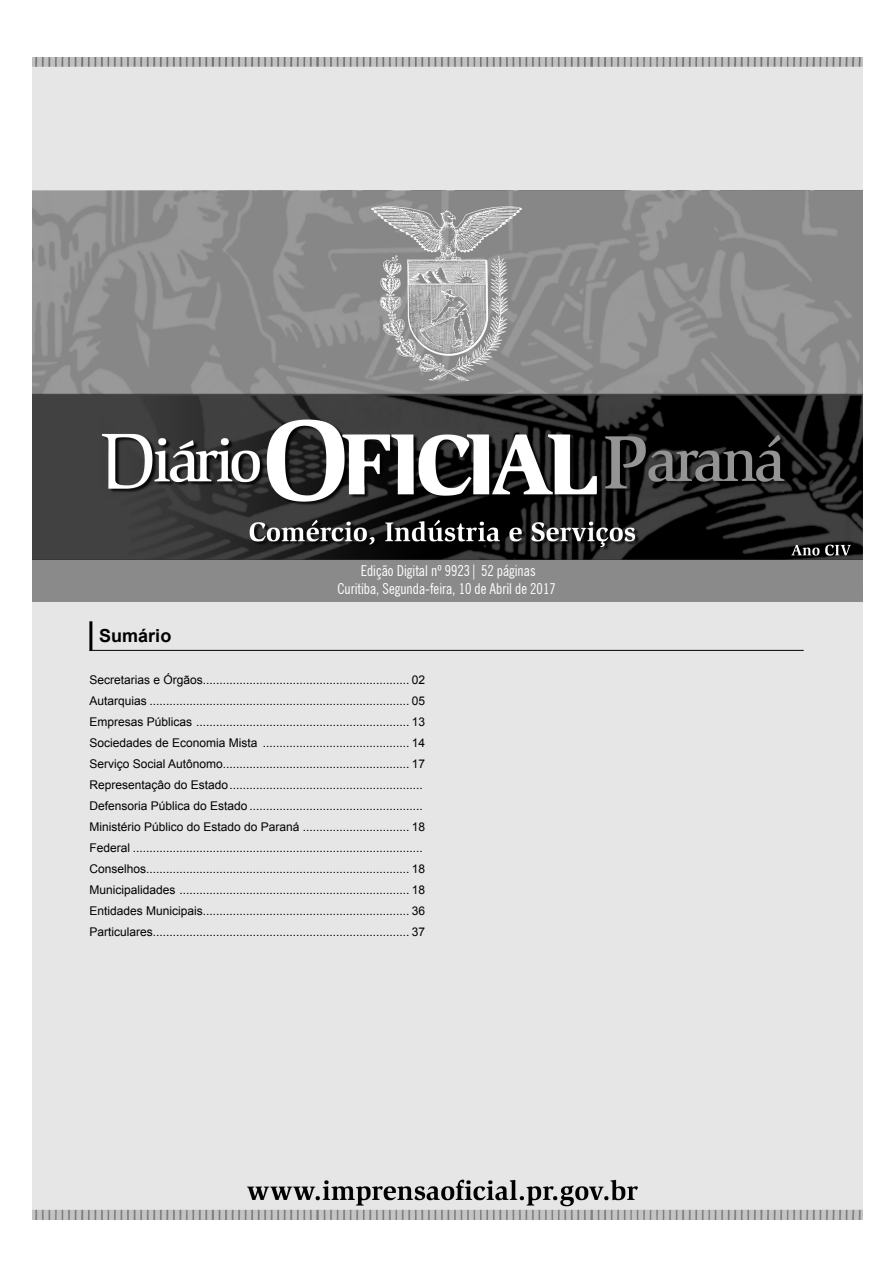
<style>
.page{position:relative;width:893px;height:1263px;background:#fff}
.page>*{position:absolute;margin:0;border:0;box-sizing:border-box;transform-origin:0 0}
.t1{font:700 18px "Arial";color:#000}
.t2{font:condensed 15px "News Gothic BT";color:#fff}
.Indice-A{font:12px "Arial";color:#000}
</style>
<div class="page">
<img style="left:33px;top:57px;width:830px;height:1163px">
<hr style="left:89px;top:650px;width:715px;height:1px;background:#000">
<hr style="left:89px;top:621px;width:3px;height:29px;background:#000">
<p class="t1" style="left:99px;top:623px;width:74px">Sumário</p>
<p class="t2" style="left:361px;top:562px;width:176px">Edição Digital nº 9923| 52 páginas</p>
<p class="t2" style="left:338px;top:580px;width:220px">Curitiba, Segunda-feira, 10 de Abril de 2017</p>
<p class="Indice-A" style="left:89px;top:672px;width:337px">Secretarias e Órgãos.............................................................. 02</p>
<p class="Indice-A" style="left:89px;top:693px;width:337px">Autarquias .............................................................................. 05</p>
<p class="Indice-A" style="left:89px;top:714px;width:337px">Empresas Públicas ................................................................ 13</p>
<p class="Indice-A" style="left:89px;top:735px;width:337px">Sociedades de Economia Mista ............................................ 14</p>
<p class="Indice-A" style="left:89px;top:756px;width:337px">Serviço Social Autônomo........................................................ 17</p>
<p class="Indice-A" style="left:89px;top:777px;width:335px">Representaçâo do Estado..........................................................</p>
<p class="Indice-A" style="left:89px;top:798px;width:335px">Defensoria Pública do Estado ....................................................</p>
<p class="Indice-A" style="left:89px;top:819px;width:337px">Ministério Público do Estado do Paraná ................................ 18</p>
<p class="Indice-A" style="left:89px;top:840px;width:335px">Federal .......................................................................................</p>
<p class="Indice-A" style="left:89px;top:861px;width:337px">Conselhos............................................................................... 18</p>
<p class="Indice-A" style="left:89px;top:882px;width:337px">Municipalidades ..................................................................... 18</p>
<p class="Indice-A" style="left:89px;top:903px;width:337px">Entidades Municipais.............................................................. 36</p>
<p class="Indice-A" style="left:89px;top:924px;width:337px">Particulares............................................................................. 37</p>
</div>
